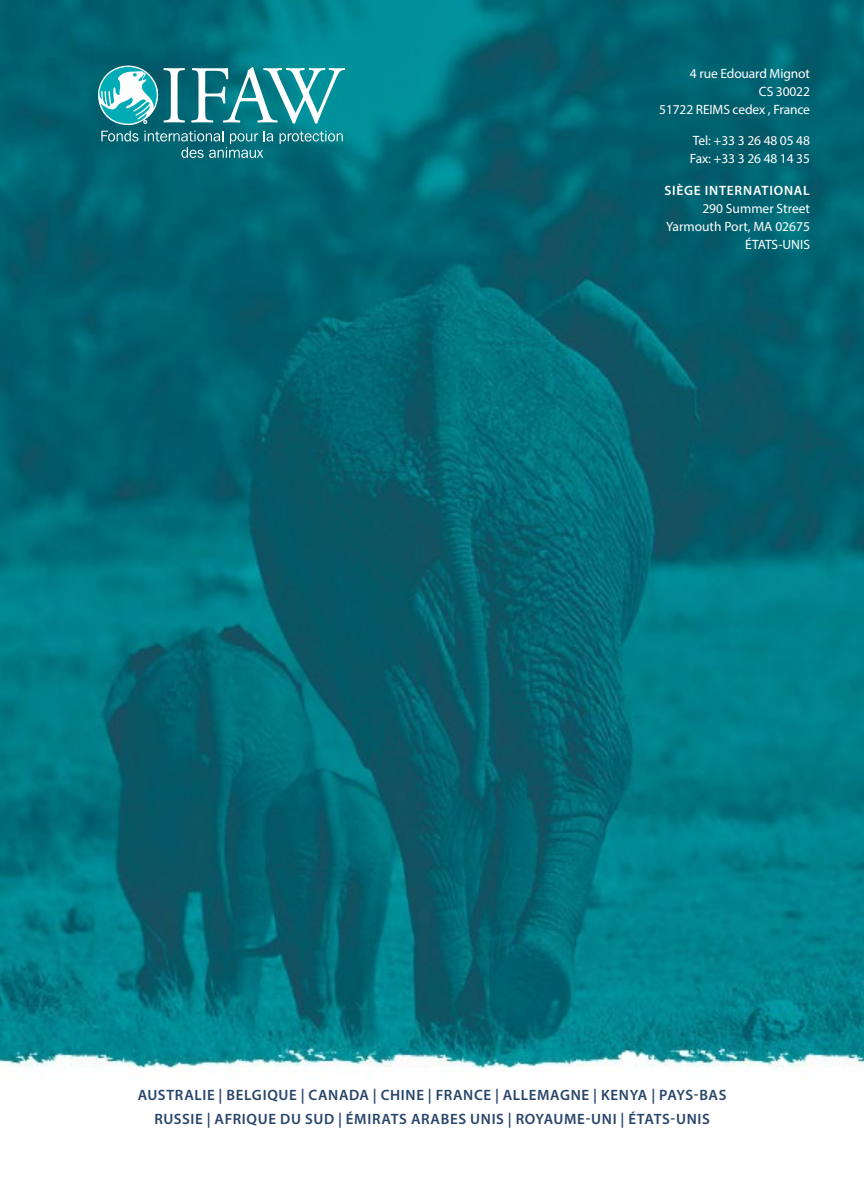
<style>
.page{position:relative;width:864px;height:1188px;background:#fff}
.page>*{position:absolute;margin:0;border:0;box-sizing:border-box;transform-origin:0 0}
.t1{font:600 15px/24px "Myriad Pro";letter-spacing:.045em;color:#28456b;text-align:center}
.t2{font:13.5px/18px "Myriad Pro";letter-spacing:-.01em;color:#fff;text-align:right}
.t3{font:600 13.5px "Myriad Pro";letter-spacing:.06em;color:#fff}
</style>
<div class="page">
<img style="left:0;top:0;width:864px;height:1070px">
<svg style="left:98px;top:66px;width:87px;height:59px"></svg>
<svg style="left:191px;top:67px;width:154px;height:57px"></svg>
<svg style="left:101px;top:131px;width:37px;height:11px"></svg>
<svg style="left:280px;top:131px;width:63px;height:13px"></svg>
<svg style="left:144px;top:131px;width:129px;height:27px;background:#2d818c"></svg>
<p class="t2" style="left:659px;top:64px;width:152px">4 rue Edouard Mignot<br>CS 30022<br>51722 REIMS cedex , France</p>
<p class="t2" style="left:690px;top:131px;width:122px;text-align:left">Tel: +33 3 26 48 05 48<br>Fax: +33 3 26 48 14 35</p>
<p class="t3" style="left:664px;top:181px;width:147px">SIÈGE INTERNATIONAL</p>
<p class="t2" style="left:666px;top:199px;width:145px">290 Summer Street<br>Yarmouth Port, MA 02675<br>ÉTATS-UNIS</p>
<p class="t1" style="left:138px;top:1083px;width:590px">AUSTRALIE | BELGIQUE | CANADA | CHINE | FRANCE | ALLEMAGNE | KENYA | PAYS-BAS<br>RUSSIE | AFRIQUE DU SUD | ÉMIRATS ARABES UNIS | ROYAUME-UNI | ÉTATS-UNIS</p>
</div>
